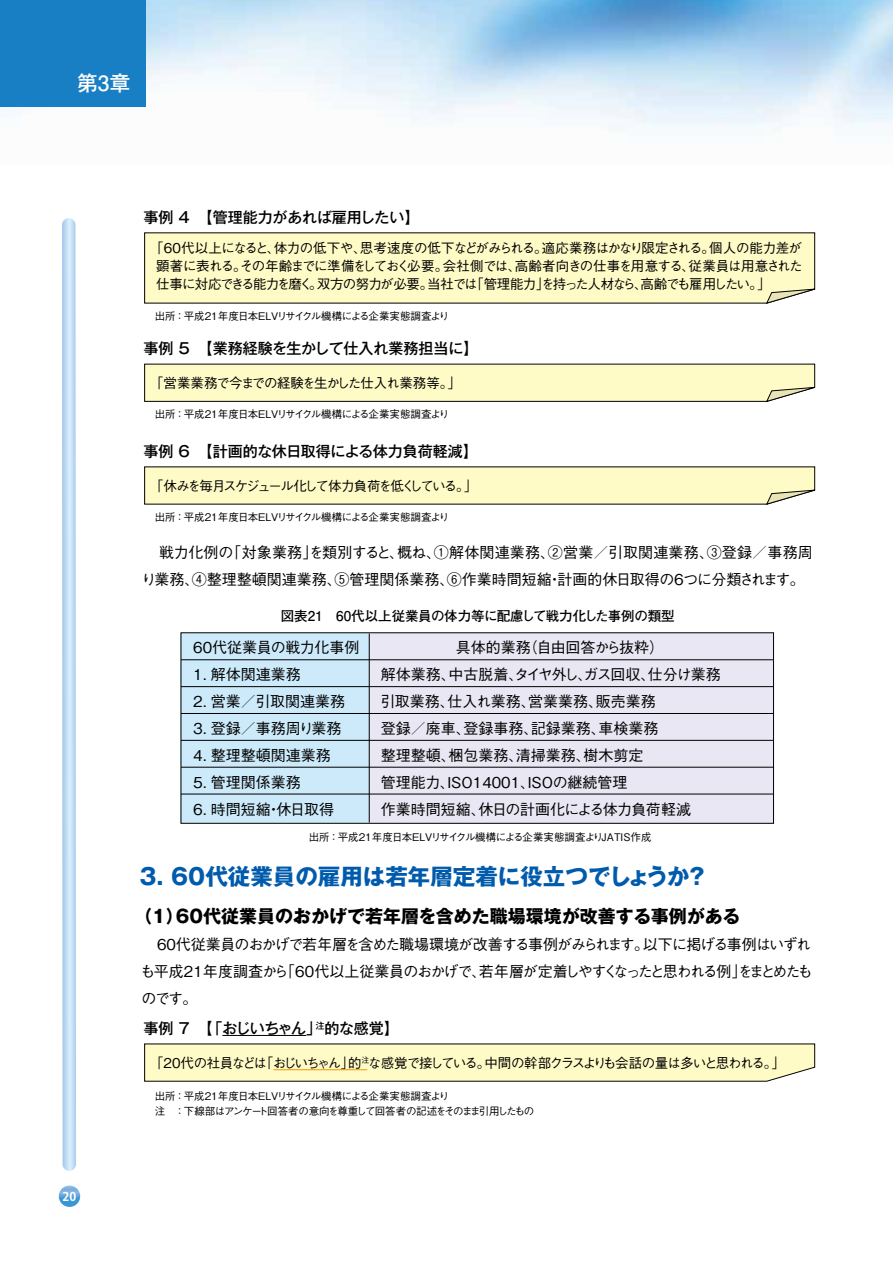
<style>
.page{position:relative;width:893px;height:1263px;background:#fff}
.page>*{position:absolute;margin:0;border:0;box-sizing:border-box;transform-origin:0 0}
.t1{font:700 22.5px "Gothic MB101 Pr 5";color:#005bac}
.t2{font:700 21px "Futo Go B101 Pr 5";color:#fff}
.t3{font:700 18px "Gothic MB101 Pr 5";color:#000}
.t4{font:500 15px/27px "Gothic BBB Pr 5";color:#000}
.t5{font:500 15px "Gothic MB101 Pr 5";letter-spacing:-.005em;color:#000}
.t6{font:500 15px "Gothic BBB Pr 5";letter-spacing:-.03em;color:#000}
.t7{font:500 15px "Gothic MB101 Pr 5";letter-spacing:-.03em;color:#000}
.t8{font:500 13.5px/18px "Gothic BBB Pr 5";letter-spacing:-.09em;color:#000;text-align:justify}
.t9{font:500 13.5px "Gothic BBB Pr 5";letter-spacing:-.115em;color:#000}
.t10{font:700 13.5px "Futo Go B101 Pr 5";color:#000}
.t11{font:500 13.5px "Gothic BBB Pr 5";letter-spacing:-.135em;color:#000}
.t12{font:500 13.5px "Gothic BBB Pr 5";letter-spacing:-.065em;color:#000}
.t13{font:700 12px "Koz Go Pro";color:#fff}
.t14{font:500 10.5px "Gothic BBB Pr 5";letter-spacing:-.01em;color:#000}
.t15{font:500 10.5px/15px "Gothic BBB Pr 5";letter-spacing:-.07em;color:#000}
.t16{font:500 10.5px "Gothic BBB Pr 5";color:#000}
</style>
<div class="page">
<img style="left:0;top:0;width:893px;height:129px">
<svg style="left:62px;top:218px;width:14px;height:953px;background:#c3ddf3"></svg>
<svg style="left:59px;top:1185px;width:21px;height:22px"></svg>
<div style="left:0;top:0;width:145px;height:107px;background:#187fc4"></div>
<div style="left:181px;top:633px;width:188px;height:190px;background:#cceafa"></div>
<div style="left:369px;top:633px;width:404px;height:191px;background:#e9e7f3"></div>
<div style="left:144px;top:232px;width:672px;height:72px;background:#fffbc7"></div>
<svg style="left:766px;top:288px;width:50px;height:16px"></svg>
<svg style="left:144px;top:363px;width:672px;height:39px;background:#efebbc"></svg>
<svg style="left:144px;top:1043px;width:672px;height:39px;background:#f0ecbd"></svg>
<hr style="left:222px;top:1035px;width:84px;height:1px;background:#000">
<svg style="left:144px;top:466px;width:672px;height:39px;background:#efebbc"></svg>
<div style="left:181px;top:632px;width:593px;height:192px;border:1px solid #000"></div>
<hr style="left:181px;top:659px;width:592px;height:1px;background:#000">
<hr style="left:181px;top:686px;width:592px;height:1px;background:#000">
<hr style="left:181px;top:713px;width:592px;height:1px;background:#000">
<hr style="left:181px;top:740px;width:592px;height:1px;background:#000">
<hr style="left:181px;top:767px;width:592px;height:1px;background:#000">
<hr style="left:181px;top:794px;width:592px;height:1px;background:#000">
<hr style="left:369px;top:633px;width:1px;height:189px;background:#000">
<hr style="left:273px;top:1069px;width:94px;height:1px;background:#f39700">
<h2 class="t2" style="left:77px;top:66px;width:55px">第3章</h2>
<p class="t13" style="left:63px;top:1189px;width:15px">20</p>
<p class="t5" style="left:144px;top:205px;width:278px">事例 4　【管理能力があれば雇用したい】</p>
<p class="t8" style="left:156px;top:238px;width:648px;text-indent:-6px">「60代以上になると、体力の低下や、思考速度の低下などがみられる。適応業務はかなり限定される。個人の能力差が顕著に表れる。その年齢までに準備をしておく必要。会社側では、高齢者向きの仕事を用意する、従業員は用意された仕事に対応できる能力を磨く。双方の努力が必要。当社では「管理能力」を持った人材なら、高齢でも雇用したい。」</p>
<p class="t14" style="left:155px;top:307px;width:296px">出所：平成21年度日本ELVリサイクル機構による企業実態調査より</p>
<p class="t5" style="left:144px;top:336px;width:336px">事例 5　【業務経験を生かして仕入れ業務担当に】</p>
<p class="t12" style="left:150px;top:372px;width:313px">「営業業務で今までの経験を生かした仕入れ業務等。」</p>
<p class="t14" style="left:155px;top:406px;width:296px">出所：平成21年度日本ELVリサイクル機構による企業実態調査より</p>
<p class="t5" style="left:144px;top:439px;width:336px">事例 6　【計画的な休日取得による体力負荷軽減】</p>
<p class="t11" style="left:150px;top:475px;width:329px">「休みを毎月スケジュ－ル化して体力負荷を低くしている。」</p>
<p class="t14" style="left:155px;top:508px;width:296px">出所：平成21年度日本ELVリサイクル機構による企業実態調査より</p>
<p class="t4" style="left:142px;top:537px;width:673px">　戦力化例の「対象業務」を類別すると、概ね、①解体関連業務、②営業／引取関連業務、③登録／事務周り業務、④整理整頓関連業務、⑤管理関係業務、⑥作業時間短縮・計画的休日取得の６つに分類されます。</p>
<p class="t10" style="left:281px;top:605px;width:395px">図表21　60代以上従業員の体力等に配慮して戦力化した事例の類型</p>
<p class="t4" style="left:193px;top:632px;width:183px">60代従業員の戦力化事例　</p>
<p class="t4" style="left:456px;top:632px;width:210px">具体的業務（自由回答から抜粋）</p>
<p class="t4" style="left:191px;top:659px;width:127px">１．解体関連業務　</p>
<p class="t4" style="left:381px;top:659px;width:341px">解体業務、中古脱着、タイヤ外し、ガス回収、仕分け業務</p>
<p class="t4" style="left:191px;top:686px;width:171px">２．営業／引取関連業務　</p>
<p class="t4" style="left:380px;top:686px;width:277px">引取業務、仕入れ業務、営業業務、販売業務</p>
<p class="t4" style="left:191px;top:713px;width:152px">３．登録／事務周り業務</p>
<p class="t4" style="left:381px;top:713px;width:279px">登録／廃車、登録事務、記録業務、車検業務</p>
<p class="t4" style="left:191px;top:740px;width:142px">４．整理整頓関連業務</p>
<p class="t4" style="left:381px;top:740px;width:264px">整理整頓、梱包業務、清掃業務、樹木剪定</p>
<p class="t4" style="left:191px;top:767px;width:112px">５．管理関係業務</p>
<p class="t4" style="left:381px;top:767px;width:248px">管理能力、ISO14001、ISOの継続管理</p>
<p class="t4" style="left:191px;top:794px;width:145px">６．時間短縮・休日取得</p>
<p class="t6" style="left:381px;top:797px;width:312px">作業時間短縮、休日の計画化による体力負荷軽減</p>
<p class="t16" style="left:309px;top:828px;width:344px">出所：平成21年度日本ELVリサイクル機構による企業実態調査よりJATIS作成</p>
<h1 class="t1" style="left:140px;top:858px;width:570px">3．60代従業員の雇用は若年層定着に役立つでしょうか？</h1>
<p class="t3" style="left:134px;top:902px;width:608px">（１）60代従業員のおかげで若年層を含めた職場環境が改善する事例がある</p>
<p class="t4" style="left:140px;top:930px;width:674px;text-align:justify">　60代従業員のおかげで若年層を含めた職場環境が改善する事例がみられます。以下に掲げる事例はいずれも平成21年度調査から「60代以上従業員のおかげで、若年層が定着しやすくなったと思われる例」をまとめたものです。</p>
<p class="t7" style="left:144px;top:1016px;width:257px">事例 7　【「おじいちゃん」<sup>注</sup>的な感覚】</p>
<p class="t9" style="left:150px;top:1052px;width:637px">「20代の社員などは「おじいちゃん」的<sup>注</sup>な感覚で接している。中間の幹部クラスよりも会話の量は多いと思われる。」</p>
<p class="t15" style="left:155px;top:1088px;width:381px">出所：平成21年度日本ELVリサイクル機構による企業実態調査より<br>注　：下線部はアンケート回答者の意向を尊重して回答者の記述をそのまま引用したもの</p>
</div>
